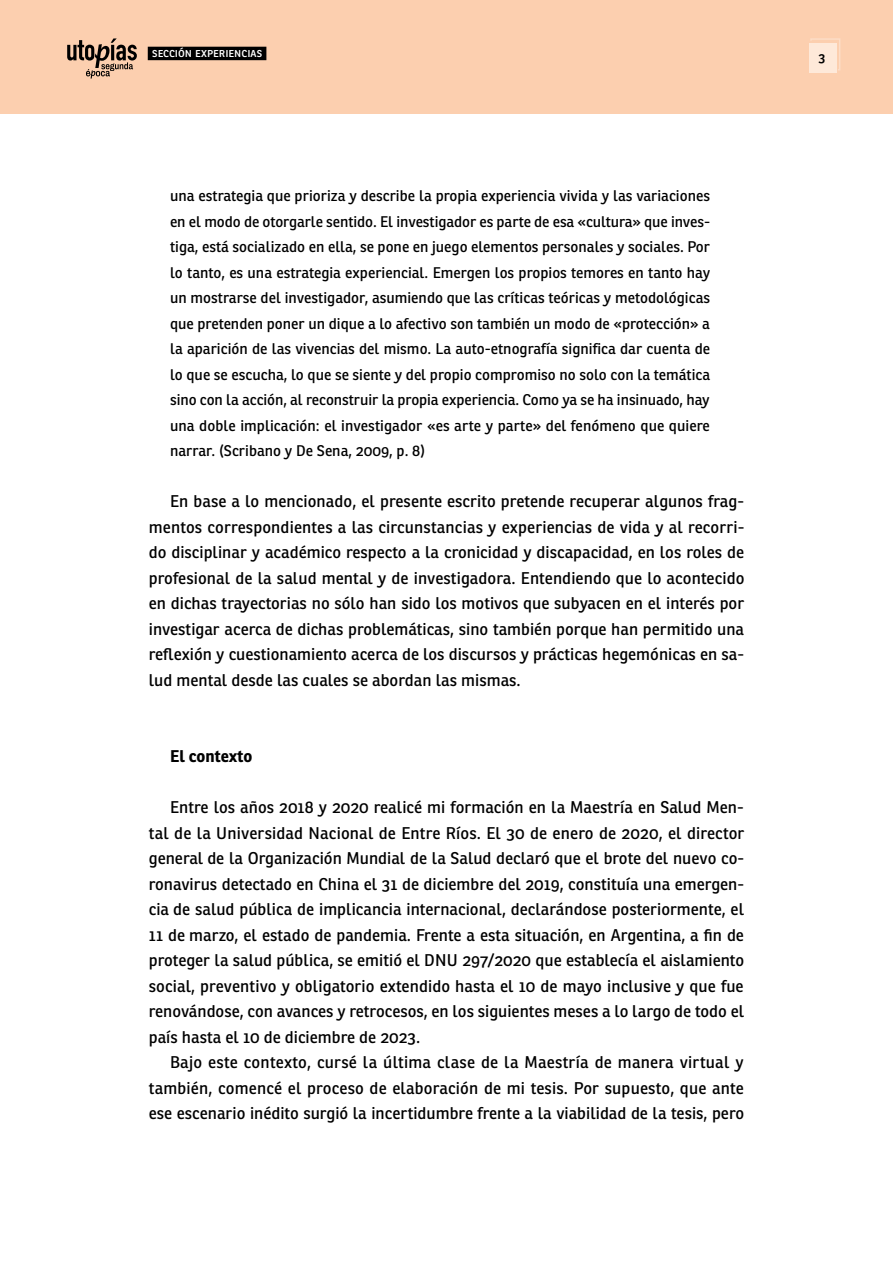
<style>
.page{position:relative;width:893px;height:1263px;background:#fff}
.page>*{position:absolute;margin:0;border:0;box-sizing:border-box;transform-origin:0 0}
.t1{font:16.5px/25.5px "Ronnia";color:#000;text-align:justify}
.t2{font:700 16.5px "Ronnia";color:#000}
.t3{font:15px/25.5px "Ronnia";color:#000;text-align:justify}
.t4{font:600 13.2px "Ronnia";color:#000}
.t5{font:12px "Ronnia";color:#fff}
</style>
<div class="page">
<div style="left:0;top:0;width:893px;height:113px;background:#fccfaf"></div>
<div style="left:809px;top:43px;width:27px;height:29px;background:#fee9d9"></div>
<svg style="left:810px;top:38px;width:30px;height:33px"></svg>
<svg style="left:67px;top:38px;width:70px;height:41px"></svg>
<div style="left:148px;top:47px;width:118px;height:13px;background:#000"></div>
<p class="t5" style="left:152px;top:46px;width:111px">sección experiencias</p>
<p class="t3" style="left:170px;top:183px;width:542px">una estrategia que prioriza y describe la propia experiencia vivida y las variaciones en el modo de otorgarle sentido. El investigador es parte de esa «cultura» que inves&shy;tiga, está socializado en ella, se pone en juego elementos personales y sociales. Por lo tanto, es una estrategia experiencial. Emergen los propios temores en tanto hay un mostrarse del investigador, asumiendo que las críticas teóricas y metodológicas que pretenden poner un dique a lo afectivo son también un modo de «protección» a la aparición de las vivencias del mismo. La auto-etnografía significa dar cuenta de lo que se escucha, lo que se siente y del propio compromiso no solo con la temática sino con la acción, al reconstruir la propia experiencia. Como ya se ha insinuado, hay una doble implicación: el investigador «es arte y parte» del fenómeno que quiere narrar. (Scribano y De Sena, 2009, p. 8)</p>
<p class="t1" style="left:149px;top:489px;width:597px;text-indent:21px">En base a lo mencionado, el presente escrito pretende recuperar algunos frag&shy;mentos correspondientes a las circunstancias y experiencias de vida y al recorri&shy;do disciplinar y académico respecto a la cronicidad y discapacidad, en los roles de profesional de la salud mental y de investigadora. Entendiendo que lo acontecido en dichas trayectorias no sólo han sido los motivos que subyacen en el interés por investigar acerca de dichas problemáticas, sino también porque han permitido una reflexión y cuestionamiento acerca de los discursos y prácticas hegemónicas en sa&shy;lud mental desde las cuales se abordan las mismas.</p>
<p class="t2" style="left:170px;top:746px;width:84px">El contexto</p>
<p class="t1" style="left:149px;top:795px;width:597px;text-indent:21px">Entre los años 2018 y 2020 realicé mi formación en la Maestría en Salud Men&shy;tal de la Universidad Nacional de Entre Ríos. El 30 de enero de 2020, el director general de la Organización Mundial de la Salud declaró que el brote del nuevo co&shy;ronavirus detectado en China el 31 de diciembre del 2019, constituía una emergen&shy;cia de salud pública de implicancia internacional, declarándose posteriormente, el 11 de marzo, el estado de pandemia. Frente a esta situación, en Argentina, a fin de proteger la salud pública, se emitió el DNU 297/2020 que establecía el aislamiento social, preventivo y obligatorio extendido hasta el 10 de mayo inclusive y que fue renovándose, con avances y retrocesos, en los siguientes meses a lo largo de todo el país hasta el 10 de diciembre de 2023.</p>
<p class="t1" style="left:149px;top:1050px;width:597px;text-indent:21px">Bajo este contexto, cursé la última clase de la Maestría de manera virtual y también, comencé el proceso de elaboración de mi tesis. Por supuesto, que ante ese escenario inédito surgió la incertidumbre frente a la viabilidad de la tesis, pero</p>
<p class="t4" style="left:818px;top:49px;width:8px">3</p>
</div>
